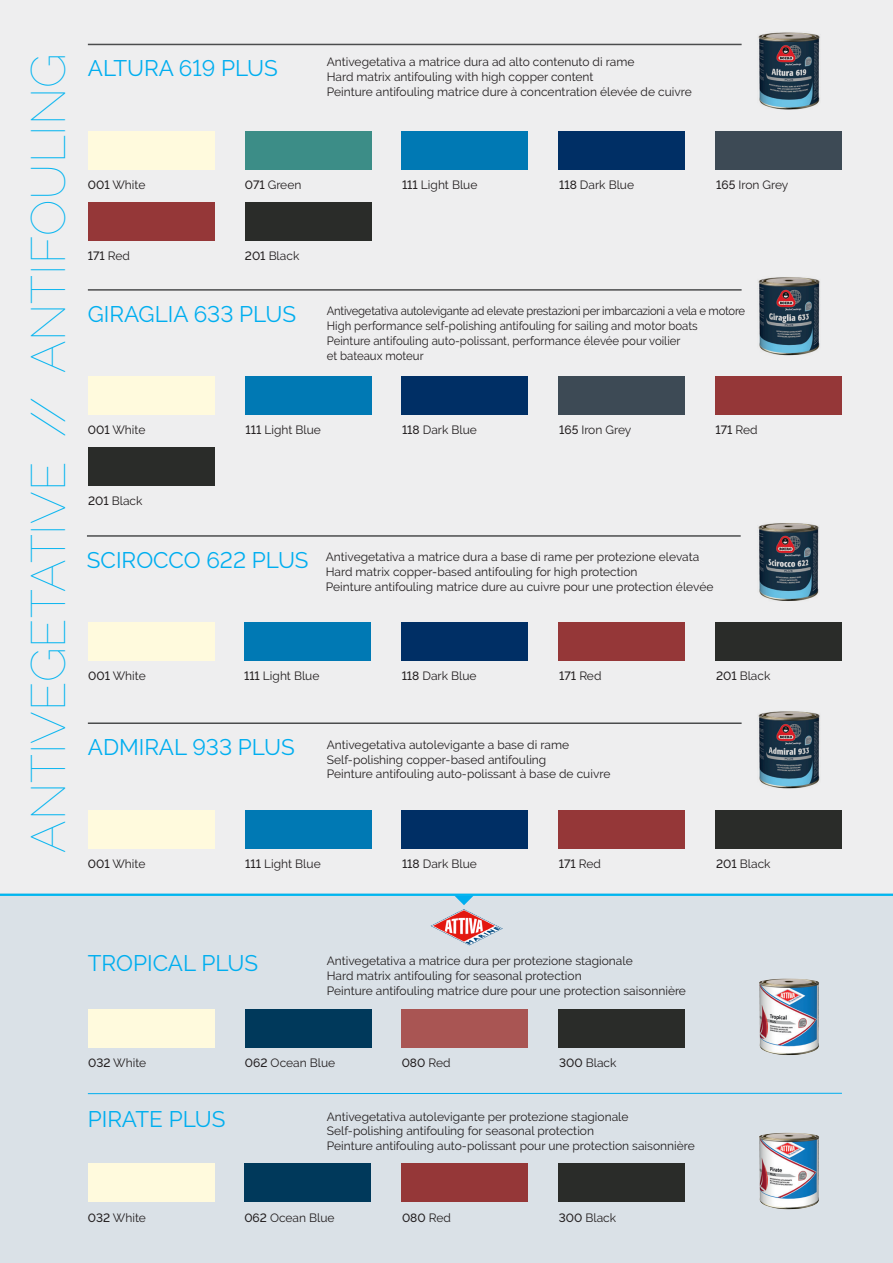
<style>
.page{position:relative;width:893px;height:1263px;background:#eeeeef}
.page>*{position:absolute;margin:0;border:0;box-sizing:border-box;transform-origin:0 0}
.t1{font:100 48.15px "Raleway";color:#00b3ef}
.t2{font:22.5px "Raleway";color:#00aeef}
.DESCRIZIONE{font:12px "Raleway";color:#231f20}
.DESCRIZIONE-2{font:12px "Raleway";color:#231f20;scale:.95 1}
.DESCRIZIONE-3{font:12px "Raleway";letter-spacing:-.02em;color:#231f20;scale:.94 1}
.t3{font:500 12px "Raleway";color:#231f20}
.s1{font-weight:500}
.s2{font-weight:400}
</style>
<div class="page">
<div style="left:0;top:894px;width:893px;height:369px;background:#dae1e7"></div>
<div style="left:88px;top:131px;width:126px;height:39px;background:#fffadd"></div>
<div style="left:88px;top:202px;width:126px;height:39px;background:#953738"></div>
<div style="left:245px;top:131px;width:126px;height:39px;background:#3c8d87"></div>
<div style="left:245px;top:202px;width:126px;height:39px;background:#2a2c29"></div>
<div style="left:402px;top:131px;width:126px;height:39px;background:#0079b4"></div>
<div style="left:559px;top:131px;width:126px;height:39px;background:#002f65"></div>
<div style="left:715px;top:131px;width:127px;height:39px;background:#3d4a55"></div>
<img style="left:758px;top:32px;width:62px;height:78px">
<hr style="left:88px;top:44px;width:654px;height:1px;background:#4b4c4d">
<div style="left:88px;top:376px;width:126px;height:39px;background:#fffadd"></div>
<div style="left:88px;top:447px;width:126px;height:39px;background:#2a2c29"></div>
<div style="left:245px;top:376px;width:126px;height:39px;background:#0079b4"></div>
<div style="left:715px;top:376px;width:127px;height:39px;background:#953738"></div>
<div style="left:402px;top:376px;width:126px;height:39px;background:#002f65"></div>
<div style="left:559px;top:376px;width:126px;height:39px;background:#3d4a55"></div>
<img style="left:758px;top:277px;width:62px;height:78px">
<hr style="left:88px;top:289px;width:654px;height:2px;background:#4b4c4d">
<div style="left:88px;top:622px;width:126px;height:39px;background:#fffadd"></div>
<div style="left:402px;top:622px;width:126px;height:39px;background:#002f65"></div>
<div style="left:244px;top:622px;width:126px;height:39px;background:#0079b4"></div>
<div style="left:715px;top:622px;width:127px;height:39px;background:#2a2c29"></div>
<div style="left:559px;top:622px;width:126px;height:39px;background:#953738"></div>
<img style="left:758px;top:523px;width:61px;height:78px">
<hr style="left:87px;top:535px;width:654px;height:2px;background:#4b4c4d">
<div style="left:88px;top:810px;width:126px;height:39px;background:#fffadd"></div>
<div style="left:245px;top:810px;width:126px;height:39px;background:#0079b4"></div>
<div style="left:559px;top:810px;width:126px;height:39px;background:#953738"></div>
<div style="left:402px;top:810px;width:126px;height:39px;background:#002f65"></div>
<div style="left:715px;top:810px;width:127px;height:39px;background:#2a2c29"></div>
<img style="left:758px;top:711px;width:62px;height:77px">
<hr style="left:88px;top:722px;width:654px;height:2px;background:#4b4c4d">
<div style="left:88px;top:1008px;width:126px;height:39px;background:#fffadd"></div>
<div style="left:402px;top:1008px;width:126px;height:39px;background:#a95553"></div>
<div style="left:245px;top:1008px;width:126px;height:39px;background:#00395b"></div>
<div style="left:559px;top:1008px;width:126px;height:39px;background:#2a2c29"></div>
<img style="left:759px;top:978px;width:60px;height:77px">
<div style="left:88px;top:1163px;width:126px;height:39px;background:#fffadd"></div>
<div style="left:244px;top:1163px;width:126px;height:39px;background:#00395b"></div>
<div style="left:559px;top:1163px;width:126px;height:39px;background:#2a2c29"></div>
<div style="left:402px;top:1163px;width:126px;height:39px;background:#953738"></div>
<img style="left:759px;top:1132px;width:60px;height:78px">
<hr style="left:88px;top:1093px;width:754px;height:1px;background:#00aeef">
<hr style="left:0;top:894px;width:893px;height:2px;background:#00b6f0">
<img style="left:430px;top:909px;width:72px;height:37px">
<svg style="left:454px;top:895px;width:20px;height:10px"></svg>
<p class="t1" style="left:20px;top:853px;width:801px;rotate:-90deg">ANTIVEGETATIVE // ANTIFOULING</p>
<p class="t2" style="left:88px;top:55px;width:192px">ALTURA 619 PLUS</p>
<p class="DESCRIZIONE" style="left:327px;top:55px;width:309px">Antivegetativa a matrice dura ad alto contenuto di rame</p>
<p class="DESCRIZIONE" style="left:327px;top:70px;width:268px">Hard matrix antifouling with high copper content</p>
<p class="DESCRIZIONE" style="left:327px;top:85px;width:367px">Peinture antifouling matrice dure à concentration élevée de cuivre</p>
<p class="DESCRIZIONE" style="left:88px;top:178px;width:59px"><span class="s1">001</span> White</p>
<p class="t3" style="left:88px;top:249px;width:44px">171 <span class="s2">Red</span></p>
<p class="DESCRIZIONE" style="left:245px;top:178px;width:58px"><span class="s1">071</span> Green</p>
<p class="DESCRIZIONE" style="left:245px;top:249px;width:56px"><span class="s1">201</span> Black</p>
<p class="DESCRIZIONE" style="left:402px;top:178px;width:77px"><span class="s1">111</span> Light Blue</p>
<p class="DESCRIZIONE" style="left:559px;top:178px;width:76px"><span class="s1">118</span> Dark Blue</p>
<p class="DESCRIZIONE" style="left:716px;top:178px;width:74px"><span class="s1">165</span> Iron Grey</p>
<p class="t2" style="left:88px;top:300px;width:210px">GIRAGLIA 633 PLUS</p>
<p class="DESCRIZIONE-3" style="left:327px;top:304px;width:446px">Antivegetativa autolevigante ad elevate prestazioni per imbarcazioni a vela e motore</p>
<p class="DESCRIZIONE-2" style="left:327px;top:319px;width:392px">High performance self-polishing antifouling for sailing and motor boats</p>
<p class="DESCRIZIONE-2" style="left:327px;top:334px;width:374px">Peinture antifouling auto-polissant, performance élevée pour voilier</p>
<p class="DESCRIZIONE-2" style="left:327px;top:348px;width:103px">et bateaux moteur</p>
<p class="DESCRIZIONE" style="left:88px;top:423px;width:59px"><span class="s1">001</span> White</p>
<p class="DESCRIZIONE" style="left:88px;top:494px;width:56px"><span class="s1">201</span> Black</p>
<p class="DESCRIZIONE" style="left:245px;top:423px;width:77px"><span class="s1">111</span> Light Blue</p>
<p class="DESCRIZIONE" style="left:402px;top:423px;width:76px"><span class="s1">118</span> Dark Blue</p>
<p class="DESCRIZIONE" style="left:559px;top:423px;width:74px"><span class="s1">165</span> Iron Grey</p>
<p class="t3" style="left:715px;top:423px;width:44px">171 <span class="s2">Red</span></p>
<p class="t2" style="left:87px;top:547px;width:223px">SCIROCCO 622 PLUS</p>
<p class="DESCRIZIONE" style="left:326px;top:550px;width:375px">Antivegetativa a matrice dura a base di rame per protezione elevata</p>
<p class="DESCRIZIONE" style="left:326px;top:565px;width:313px">Hard matrix copper-based antifouling for high protection</p>
<p class="DESCRIZIONE" style="left:326px;top:580px;width:389px">Peinture antifouling matrice dure au cuivre pour une protection élevée</p>
<p class="DESCRIZIONE" style="left:88px;top:669px;width:59px"><span class="s1">001</span> White</p>
<p class="DESCRIZIONE" style="left:244px;top:669px;width:77px"><span class="s1">111</span> Light Blue</p>
<p class="DESCRIZIONE" style="left:402px;top:669px;width:76px"><span class="s1">118</span> Dark Blue</p>
<p class="t3" style="left:559px;top:669px;width:44px">171 <span class="s2">Red</span></p>
<p class="DESCRIZIONE" style="left:716px;top:669px;width:56px"><span class="s1">201</span> Black</p>
<p class="t2" style="left:88px;top:734px;width:208px">ADMIRAL 933 PLUS</p>
<p class="DESCRIZIONE" style="left:327px;top:737px;width:244px">Antivegetativa autolevigante a base di rame</p>
<p class="DESCRIZIONE" style="left:327px;top:752px;width:221px">Self-polishing copper-based antifouling</p>
<p class="DESCRIZIONE" style="left:327px;top:767px;width:285px">Peinture antifouling auto-polissant à base de cuivre</p>
<p class="DESCRIZIONE" style="left:88px;top:857px;width:59px"><span class="s1">001</span> White</p>
<p class="DESCRIZIONE" style="left:245px;top:857px;width:77px"><span class="s1">111</span> Light Blue</p>
<p class="DESCRIZIONE" style="left:402px;top:857px;width:76px"><span class="s1">118</span> Dark Blue</p>
<p class="t3" style="left:559px;top:857px;width:44px">171 <span class="s2">Red</span></p>
<p class="DESCRIZIONE" style="left:716px;top:857px;width:56px"><span class="s1">201</span> Black</p>
<p class="t2" style="left:88px;top:950px;width:172px">TROPICAL PLUS</p>
<p class="DESCRIZIONE" style="left:327px;top:954px;width:307px">Antivegetativa a matrice dura per protezione stagionale</p>
<p class="DESCRIZIONE" style="left:327px;top:969px;width:256px">Hard matrix antifouling for seasonal protection</p>
<p class="DESCRIZIONE" style="left:327px;top:983px;width:361px">Peinture antifouling matrice dure pour une protection saisonnière</p>
<p class="DESCRIZIONE" style="left:88px;top:1055px;width:60px"><span class="s1">032</span> White</p>
<p class="DESCRIZIONE" style="left:245px;top:1055px;width:92px"><span class="s1">062</span> Ocean Blue</p>
<p class="t3" style="left:402px;top:1055px;width:50px">080 <span class="s2">Red</span></p>
<p class="DESCRIZIONE" style="left:559px;top:1055px;width:59px"><span class="s1">300</span> Black</p>
<p class="t2" style="left:88px;top:1106px;width:139px">PIRATE PLUS</p>
<p class="DESCRIZIONE" style="left:327px;top:1109px;width:303px">Antivegetativa autolevigante per protezione stagionale</p>
<p class="DESCRIZIONE" style="left:327px;top:1124px;width:269px">Self-polishing antifouling for seasonal protection</p>
<p class="DESCRIZIONE" style="left:327px;top:1139px;width:370px">Peinture antifouling auto-polissant pour une protection saisonnière</p>
<p class="DESCRIZIONE" style="left:88px;top:1210px;width:60px"><span class="s1">032</span> White</p>
<p class="DESCRIZIONE" style="left:244px;top:1210px;width:92px"><span class="s1">062</span> Ocean Blue</p>
<p class="t3" style="left:402px;top:1210px;width:50px">080 <span class="s2">Red</span></p>
<p class="DESCRIZIONE" style="left:559px;top:1210px;width:59px"><span class="s1">300</span> Black</p>
</div>
